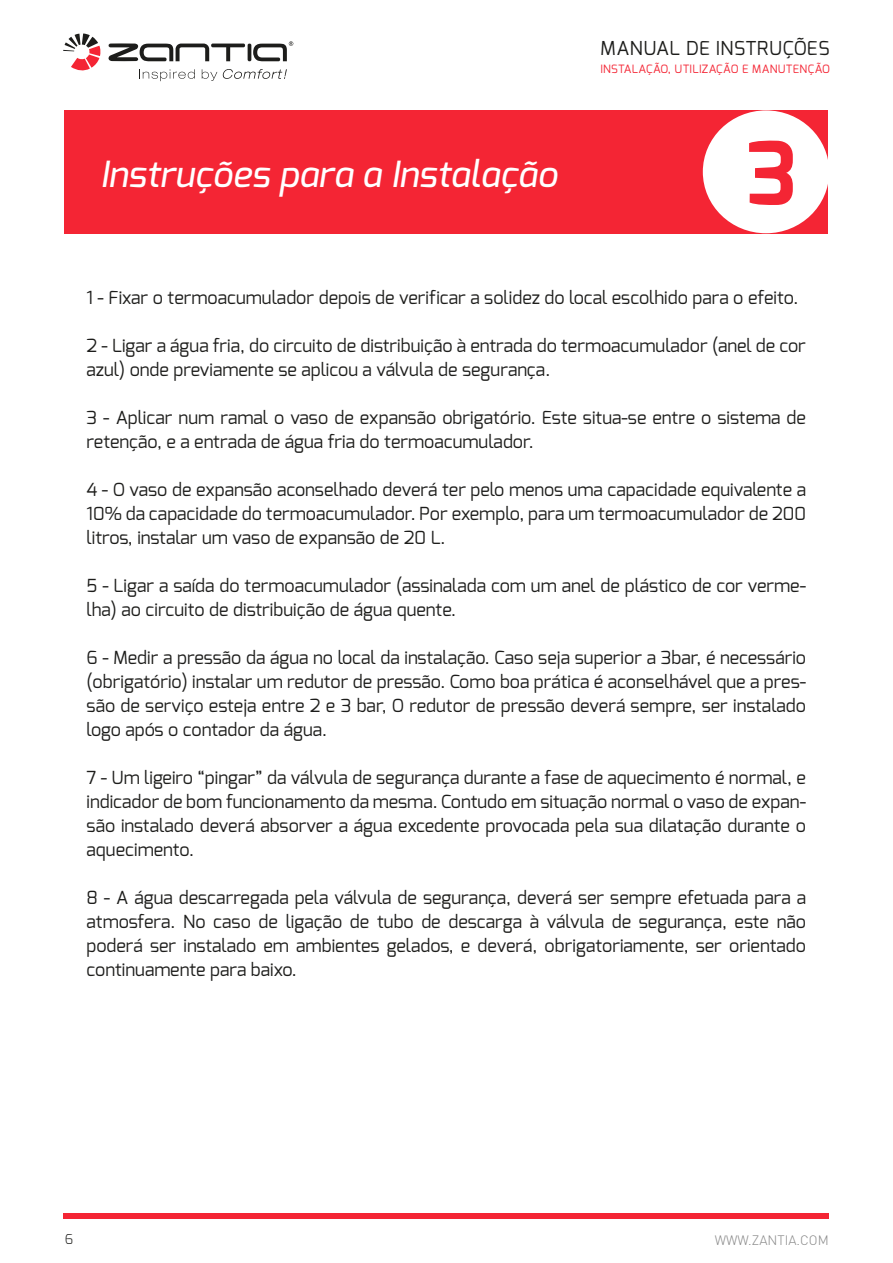
<style>
.page{position:relative;width:893px;height:1263px;background:#fff}
.page>*{position:absolute;margin:0;border:0;box-sizing:border-box;transform-origin:0 0}
.t1{font:700 86.7px "Exo";color:#f42534}
.t2{font:italic 500 36px "Exo";color:#fff}
.t3{font:19.2px "Exo";letter-spacing:.03em;color:#1d1d1b}
.t4{font:18px/24px "Exo";color:#1d1d1b;text-align:justify}
.t5{font:300 13.5px "DIN";color:#868686}
.t6{font:300 13.5px "Exo";color:#1d1d1b}
.t7{font:11.4px "Exo";letter-spacing:.03em;color:#f42534}
</style>
<div class="page">
<div style="left:65px;top:110px;width:763px;height:123px;background:#f42534"></div>
<div style="left:703px;top:110px;width:126px;height:123px;background:#fff;border-radius:50%"></div>
<div style="left:64px;top:1214px;width:765px;height:5px;background:#f42534"></div>
<svg style="left:142px;top:69px;width:53px;height:12px"></svg>
<svg style="left:202px;top:69px;width:15px;height:12px"></svg>
<svg style="left:223px;top:69px;width:64px;height:10px"></svg>
<svg style="left:253px;top:41px;width:40px;height:20px"></svg>
<hr style="left:248px;top:44px;width:3px;height:17px;background:#1d1d1b;border-radius:2px">
<hr style="left:211px;top:44px;width:34px;height:3px;background:#1d1d1b;border-radius:2px">
<svg style="left:63px;top:34px;width:38px;height:37px"></svg>
<svg style="left:108px;top:43px;width:101px;height:18px"></svg>
<h2 class="t2" style="left:100px;top:151px;width:459px">Instruções para a Instalação</h2>
<p class="t3" style="left:600px;top:36px;width:231px">MANUAL DE INSTRUÇÕES</p>
<p class="t7" style="left:600px;top:62px;width:231px">INSTALAÇÃO, UTILIZAÇÃO E MANUTENÇÃO</p>
<h1 class="t1" style="left:747px;top:117px;width:52px">3</h1>
<p class="t4" style="left:87px;top:285px;width:713px">1 - Fixar o termoacumulador depois de verificar a solidez do local escolhido para o efeito.</p>
<p class="t4" style="left:87px;top:333px;width:721px">2 - Ligar a água fria, do circuito de distribuição à entrada do termoacumulador (anel de cor azul) onde previamente se aplicou a válvula de segurança.</p>
<p class="t4" style="left:87px;top:405px;width:721px">3 - Aplicar num ramal o vaso de expansão obrigatório. Este situa-se entre o sistema de retenção, e a entrada de água fria do termoacumulador.</p>
<p class="t4" style="left:87px;top:477px;width:721px">4 - O vaso de expansão aconselhado deverá ter pelo menos uma capacidade equivalente a 10% da capacidade do termoacumulador. Por exemplo, para um termoacumulador de 200 litros, instalar um vaso de expansão de 20 L.</p>
<p class="t4" style="left:87px;top:573px;width:721px">5 - Ligar a saída do termoacumulador (assinalada com um anel de plástico de cor verme&shy;lha) ao circuito de distribuição de água quente.</p>
<p class="t4" style="left:87px;top:645px;width:721px">6 - Medir a pressão da água no local da instalação. Caso seja superior a 3bar, é necessário (obrigatório) instalar um redutor de pressão. Como boa prática é aconselhável que a pres&shy;são de serviço esteja entre 2 e 3 bar, O redutor de pressão deverá sempre, ser instalado logo após o contador da água.</p>
<p class="t4" style="left:87px;top:765px;width:721px">7 - Um ligeiro “pingar” da válvula de segurança durante a fase de aquecimento é normal, e indicador de bom funcionamento da mesma. Contudo em situação normal o vaso de expan&shy;são instalado deverá absorver a água excedente provocada pela sua dilatação durante o aquecimento.</p>
<p class="t4" style="left:87px;top:885px;width:721px">8 - A água descarregada pela válvula de segurança, deverá ser sempre efetuada para a atmosfera. No caso de ligação de tubo de descarga à válvula de segurança, este não poderá ser instalado em ambientes gelados, e deverá, obrigatoriamente, ser orientado continuamente para baixo.</p>
<p class="t6" style="left:65px;top:1230px;width:10px">6</p>
<p class="t5" style="left:715px;top:1232px;width:115px">WWW.ZANTIA.COM</p>
</div>
